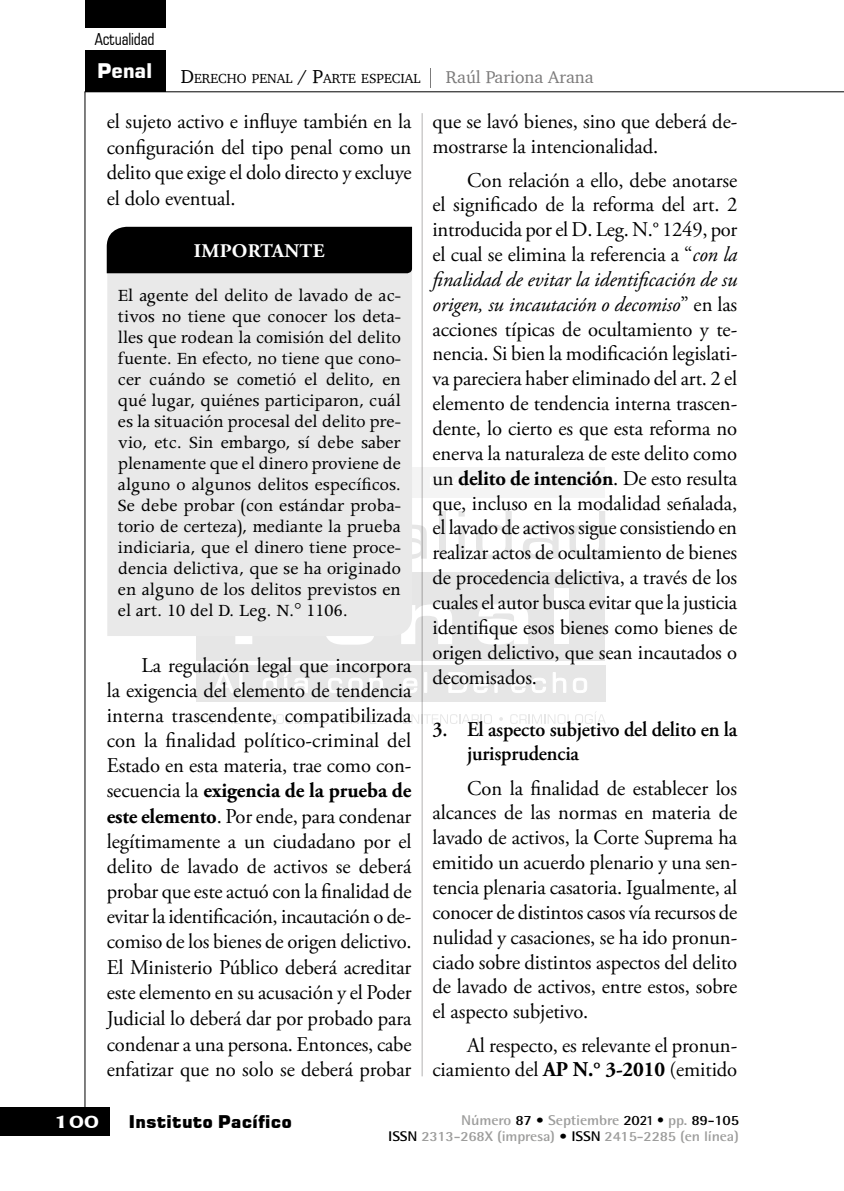
<style>
.page{position:relative;width:844px;height:1191px;background:#fff}
.page>*{position:absolute;margin:0;border:0;box-sizing:border-box;transform-origin:0 0}
.t1{font:21px/24.8px "Adobe Garamond Pro";letter-spacing:-.015em;color:#000;text-align:justify}
.t2{font:600 21px/24px "Adobe Garamond Pro";letter-spacing:-.01em;color:#000;scale:.96 1}
.t3{font:700 20.12px "Square 721 BT";letter-spacing:-.01em;color:#fff}
.t4{font:19.25px/21px "Apollo MT Std";color:#000;text-align:justify}
.t5{font:700 19.25px "Adobe Garamond Pro";letter-spacing:.015em;color:#fff}
.t6{font:17.5px "Square 721 Blk";color:#000}
.t7{font:17.5px "Charter";color:#7c7b7b}
.t8{font:700 17.5px "Chianti BT";color:#fff;scale:1.45 1}
.t9{font:condensed 16.62px "Square 721 BT";letter-spacing:-.01em;color:#000}
.t10{font:700 14.17px "Rotis Semi Sans Std";letter-spacing:-.01em;color:#9d9d9c;scale:1.1 1}
.t11{font:700 14px "Rotis Semi Sans Std";letter-spacing:-.01em;color:#9d9d9c;scale:1.1 1}
.t12{font:13.47px "Charter";color:#000}
.s1{font-size:19.25px}
.s2{font-weight:700}
.s3{font-style:italic}
.s4{color:#000}
.s5{font-family:"Rotis Sans Serif Std";color:#000}
</style>
<div class="page">
<div style="left:0;top:1107px;width:109px;height:29px;background:#000"></div>
<hr style="left:84px;top:92px;width:1px;height:1015px;background:#000">
<hr style="left:84px;top:91px;width:759px;height:1px;background:#000">
<div style="left:85px;top:51px;width:80px;height:41px;background:#000"></div>
<div style="left:85px;top:0;width:80px;height:27px;background:#000"></div>
<hr style="left:421px;top:113px;width:1px;height:963px;background:#b3b2b2">
<svg style="left:430px;top:68px;width:1px;height:20px"></svg>
<svg style="left:198px;top:714px;width:42px;height:10px"></svg>
<svg style="left:247px;top:717px;width:4px;height:4px"></svg>
<svg style="left:258px;top:714px;width:70px;height:10px"></svg>
<svg style="left:334px;top:714px;width:42px;height:10px"></svg>
<svg style="left:383px;top:717px;width:4px;height:4px"></svg>
<svg style="left:394px;top:714px;width:98px;height:10px"></svg>
<svg style="left:499px;top:717px;width:4px;height:4px"></svg>
<svg style="left:510px;top:712px;width:95px;height:12px"></svg>
<svg style="left:412px;top:524px;width:14px;height:35px"></svg>
<div style="left:439px;top:511px;width:6px;height:47px;background:#e6e6e6"></div>
<svg style="left:458px;top:511px;width:6px;height:47px"></svg>
<svg style="left:476px;top:511px;width:35px;height:48px"></svg>
<svg style="left:523px;top:524px;width:35px;height:35px"></svg>
<svg style="left:569px;top:511px;width:36px;height:48px"></svg>
<div style="left:196px;top:573px;width:409px;height:88px;background:#e6e6e6"></div>
<div style="left:196px;top:467px;width:409px;height:30px;background:#f4f4f4"></div>
<svg style="left:235px;top:636px;width:17px;height:8px"></svg>
<svg style="left:326px;top:636px;width:48px;height:8px"></svg>
<svg style="left:401px;top:604px;width:51px;height:40px"></svg>
<svg style="left:477px;top:604px;width:51px;height:40px"></svg>
<div style="left:554px;top:588px;width:15px;height:56px;background:#fff"></div>
<svg style="left:430px;top:477px;width:8px;height:10px"></svg>
<div style="left:196px;top:665px;width:409px;height:37px;background:#e6e6e6"></div>
<svg style="left:213px;top:672px;width:21px;height:20px"></svg>
<hr style="left:240px;top:672px;width:2px;height:20px;background:#fff">
<svg style="left:263px;top:672px;width:13px;height:21px"></svg>
<svg style="left:283px;top:672px;width:24px;height:21px"></svg>
<svg style="left:328px;top:678px;width:14px;height:15px"></svg>
<svg style="left:348px;top:678px;width:14px;height:15px"></svg>
<svg style="left:369px;top:678px;width:13px;height:14px"></svg>
<svg style="left:403px;top:678px;width:14px;height:15px"></svg>
<hr style="left:424px;top:672px;width:3px;height:20px;background:#fff">
<svg style="left:448px;top:672px;width:19px;height:20px"></svg>
<svg style="left:473px;top:678px;width:14px;height:15px"></svg>
<svg style="left:494px;top:678px;width:31px;height:15px"></svg>
<svg style="left:532px;top:678px;width:13px;height:15px"></svg>
<svg style="left:553px;top:672px;width:13px;height:20px"></svg>
<svg style="left:573px;top:678px;width:13px;height:15px"></svg>
<div style="left:107px;top:273px;width:305px;height:363px;background:#e9e9e9"></div>
<div style="left:107px;top:227px;width:305px;height:46px;background:#000"></div>
<p class="t9" style="left:95px;top:29px;width:61px">Actualidad</p>
<p class="t3" style="left:97px;top:59px;width:57px">Penal</p>
<p class="t12" style="left:181px;top:67px;width:241px"><span class="s1">D</span>ERECHO PENAL <span class="s1">/ P</span>ARTE ESPECIAL</p>
<p class="t1" style="left:107px;top:110px;width:306px;line-height:25.6px">el sujeto activo e influye también en la configuración del tipo penal como un delito que exige el dolo directo y excluye el dolo eventual.</p>
<p class="t5" style="left:194px;top:240px;width:132px">IMPORTANTE</p>
<p class="t4" style="left:118px;top:286px;width:284px">El agente del delito de lavado de ac&shy;tivos no tiene que conocer los deta&shy;lles que rodean la comisión del delito fuente. En efecto, no tiene que cono&shy;cer cuándo se cometió el delito, en qué lugar, quiénes participaron, cuál es la situación procesal del delito pre&shy;vio, etc. Sin embargo, sí debe saber plenamente que el dinero proviene de alguno o algunos delitos específicos.<br>Se debe probar (con estándar proba&shy;torio de certeza), mediante la prueba indiciaria, que el dinero tiene proce&shy;dencia delictiva, que se ha originado en alguno de los delitos previstos en el art. 10 del D. Leg. N.° 1106.</p>
<p class="t1" style="left:107px;top:653px;width:306px;text-indent:35px">La regulación legal que incorpora la exigencia del elemento de tendencia interna trascendente, compatibilizada con la finalidad político-criminal del Estado en esta materia, trae como con&shy;secuencia la <span class="s2">exigencia de la prueba de este elemento</span>. Por ende, para condenar legítimamente a un ciudadano por el delito de lavado de activos se deberá probar que este actuó con la finalidad de evitar la identificación, incautación o de&shy;comiso de los bienes de origen delictivo.<br>El Ministerio Público deberá acreditar este elemento en su acusación y el Poder Judicial lo deberá dar por probado para condenar a una persona. Entonces, cabe enfatizar que no solo se deberá probar</p>
<p class="t7" style="left:445px;top:62px;width:149px">Raúl Pariona Arana</p>
<p class="t1" style="left:432px;top:110px;width:306px">que se lavó bienes, sino que deberá de&shy;mostrarse la intencionalidad.</p>
<p class="t1" style="left:432px;top:168px;width:306px;text-indent:35px">Con relación a ello, debe anotarse el significado de la reforma del art. 2 introducida por el D. Leg. N.° 1249, por el cual se elimina la referencia a “<span class="s3">con la finalidad de evitar la identificación de su origen, su incautación o decomiso</span>” en las acciones típicas de ocultamiento y te&shy;nencia. Si bien la modificación legislati&shy;va pareciera haber eliminado del art. 2 el elemento de tendencia interna trascen&shy;dente, lo cierto es que esta reforma no enerva la naturaleza de este delito como un <span class="s2">delito de intención</span>. De esto resulta que, incluso en la modalidad señalada, el lavado de activos sigue consistiendo en realizar actos de ocultamiento de bienes de procedencia delictiva, a través de los cuales el autor busca evitar que la justicia identifique esos bienes como bienes de origen delictivo, que sean incautados o decomisados.</p>
<p class="t2" style="left:467px;top:717px;width:283px;text-indent:-35px">3. El aspecto subjetivo del delito en la jurisprudencia</p>
<p class="t1" style="left:432px;top:776px;width:306px;text-indent:35px">Con la finalidad de establecer los alcances de las normas en materia de lavado de activos, la Corte Suprema ha emitido un acuerdo plenario y una sen&shy;tencia plenaria casatoria. Igualmente, al conocer de distintos casos vía recursos de nulidad y casaciones, se ha ido pronun&shy;ciado sobre distintos aspectos del delito de lavado de activos, entre estos, sobre el aspecto subjetivo.</p>
<p class="t1" style="left:432px;top:1033px;width:306px;text-align:right">Al respecto, es relevante el pronun&shy;ciamiento del <span class="s2">AP N.° 3-2010</span> (emitido</p>
<p class="t8" style="left:53px;top:1109px;width:33px">100</p>
<p class="t6" style="left:128px;top:1111px;width:165px">Instituto Pacífico</p>
<p class="t10" style="left:461px;top:1111px;width:254px">Número <span class="s4">87 •</span> Septiembre <span class="s4">20</span><span class="s5">21 •</span> pp. <span class="s4">89-105</span></p>
<p class="t11" style="left:388px;top:1127px;width:320px"><span class="s4">ISSN</span> 2313-268X (impresa) <span class="s4">• ISSN</span> 2415-2285 (en línea)</p>
</div>
